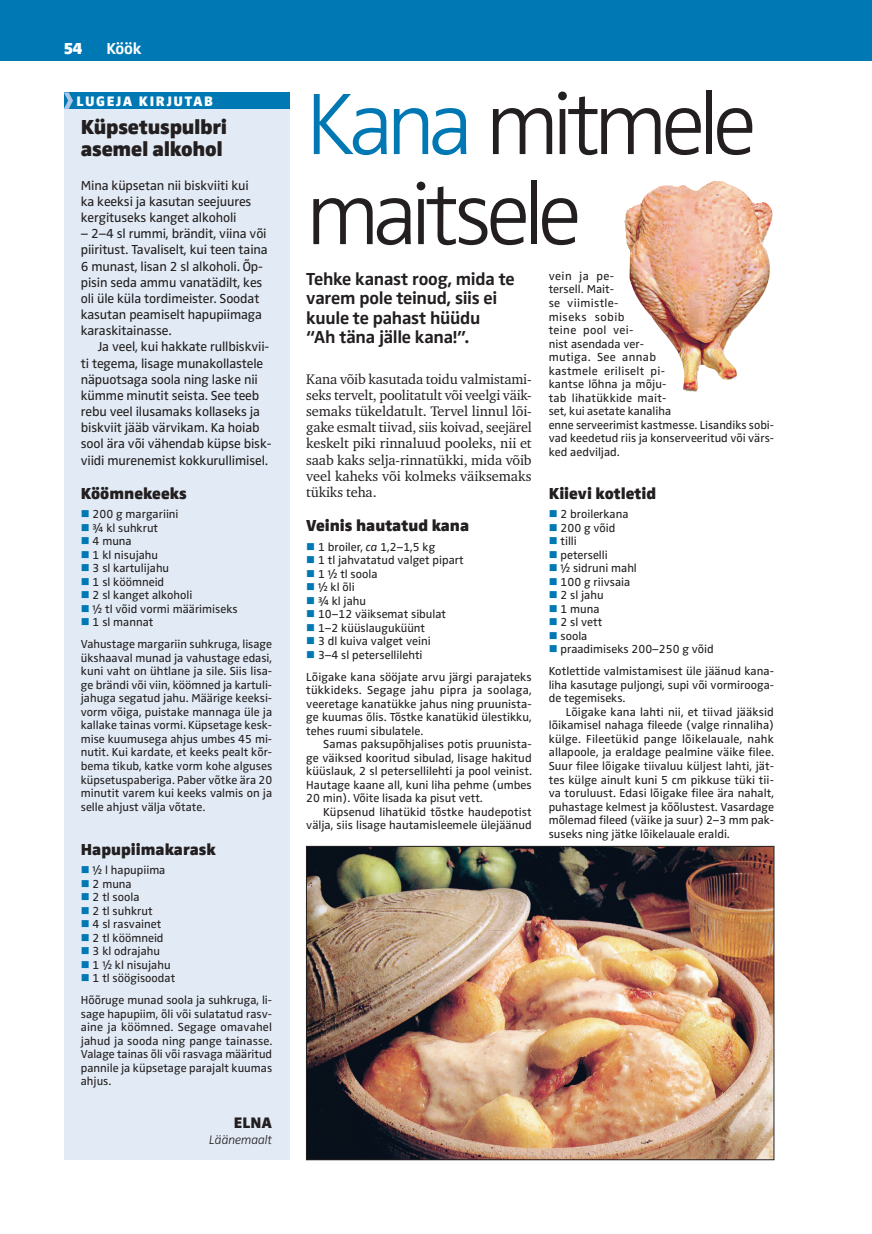
<style>
.page{position:relative;width:872px;height:1234px;background:#fff}
.page>*{position:absolute;margin:0;border:0;box-sizing:border-box;transform-origin:0 0}
.t1{font:300 90px/90px "Zwo Pro";letter-spacing:-.07em;color:#231f20}
.t2{font:900 21px/21.9px "Zwo Pro";letter-spacing:-.015em;color:#231f20}
.t3{font:700 18px/19.5px "Zwo Pro";letter-spacing:-.015em;color:#231f20}
.t4{font:900 16.5px "Zwo Pro";color:#231f20}
.t5{font:700 16.5px "Zwo Pro";color:#fff}
.t6{font:900 16.5px "Zwo Pro";color:#fff}
.t7{font:900 15.75px "Zwo Pro";color:#231f20}
.t8{font:14.25px/16.2px "Charter ITC";letter-spacing:-.005em;color:#231f20;text-align:justify}
.t9{font:900 14.25px "Zwo Pro";letter-spacing:.105em;color:#fff}
.t10{font:13.5px/16.2px "Zwo Pro";letter-spacing:-.01em;color:#231f20}
.t11{font:italic 300 12.75px "Zwo Pro";letter-spacing:-.01em;color:#231f20}
.t12{font:12px/13.5px "Zwo Pro";color:#231f20}
.s1{color:#0078b4}
.s2{font-style:italic}
</style>
<div class="page">
<div style="left:0;top:0;width:872px;height:60px;background:#0078b4"></div>
<div style="left:64px;top:109px;width:225px;height:1050px;background:#e2ebf5"></div>
<div style="left:64px;top:92px;width:225px;height:17px;background:#0078b4"></div>
<svg style="left:64px;top:92px;width:9px;height:17px"></svg>
<img style="left:308px;top:848px;width:464px;height:309px">
<div style="left:306px;top:846px;width:468px;height:313px;border:1px solid #231f20"></div>
<img style="left:624px;top:181px;width:149px;height:211px">
<h3 class="t6" style="left:64px;top:39px;width:20px">54</h3>
<h3 class="t5" style="left:106px;top:39px;width:37px">Köök</h3>
<p class="t9" style="left:77px;top:92px;width:138px">LUGEJA KIRJUTAB</p>
<h1 class="t1" style="left:306px;top:81px;width:452px"><span class="s1">Kana</span> mitmele maitsele</h1>
<h2 class="t2" style="left:81px;top:116px;width:148px">Küpsetuspulbri asemel alkohol</h2>
<p class="t10" style="left:81px;top:177px;width:172px">Mina küpsetan nii biskviiti kui ka keeksi ja kasutan seejuures kergituseks kanget alkoholi</p>
<p class="t10" style="left:81px;top:226px;width:188px">– 2–4 sl rummi, brändit, viina või piiritust. Tavaliselt, kui teen taina<br>6 munast, lisan 2 sl alkoholi. Õp&shy;pisin seda ammu vanatädilt, kes oli üle küla tordimeister. Soodat kasutan peamiselt hapupiimaga karaskitainasse.</p>
<p class="t10" style="left:81px;top:339px;width:192px;text-indent:17px">Ja veel, kui hakkate rullbiskvii&shy;ti tegema, lisage munakollastele näpuotsaga soola ning laske nii kümme minutit seista. See teeb rebu veel ilusamaks kollaseks ja biskviit jääb värvikam. Ka hoiab sool ära või vähendab küpse bisk&shy;viidi murenemist kokkurullimisel.</p>
<h3 class="t4" style="left:81px;top:483px;width:107px">Köömnekeeks</h3>
<p class="t12" style="left:81px;top:507px;width:99px"><span class="s1">■</span> 200 g margariini</p>
<p class="t12" style="left:81px;top:521px;width:79px"><span class="s1">■</span> ¾ kl suhkrut</p>
<p class="t12" style="left:81px;top:534px;width:52px"><span class="s1">■</span> 4 muna</p>
<p class="t12" style="left:81px;top:548px;width:79px"><span class="s1">■</span> 1 kl nisujahu</p>
<p class="t12" style="left:81px;top:561px;width:90px"><span class="s1">■</span> 3 sl kartulijahu</p>
<p class="t12" style="left:81px;top:575px;width:85px"><span class="s1">■</span> 1 sl köömneid</p>
<p class="t12" style="left:81px;top:588px;width:113px"><span class="s1">■</span> 2 sl kanget alkoholi</p>
<p class="t12" style="left:81px;top:602px;width:158px"><span class="s1">■</span> ½ tl võid vormi määrimiseks</p>
<p class="t12" style="left:81px;top:611px;width:193px;line-height:22px"><span class="s1">■</span> 1 sl mannat<br>Vahustage margariin suhkruga, lisage</p>
<p class="t12" style="left:81px;top:651px;width:193px;text-align:justify">ükshaaval munad ja vahustage edasi, kuni vaht on ühtlane ja sile. Siis lisa&shy;ge brändi või viin, köömned ja kartuli&shy;jahuga segatud jahu. Määrige keeksi&shy;vorm võiga, puistake mannaga üle ja kallake tainas vormi. Küpsetage kesk&shy;mise kuumusega ahjus umbes 45 mi&shy;nutit. Kui kardate, et keeks pealt kõr&shy;bema tikub, katke vorm kohe alguses küpsetuspaberiga. Paber võtke ära 20 minutit varem kui keeks valmis on ja selle ahjust välja võtate.</p>
<h3 class="t4" style="left:81px;top:839px;width:137px">Hapupiimakarask</h3>
<p class="t12" style="left:81px;top:863px;width:86px"><span class="s1">■</span> ½ l hapupiima</p>
<p class="t12" style="left:81px;top:876px;width:52px"><span class="s1">■</span> 2 muna</p>
<p class="t12" style="left:81px;top:890px;width:60px"><span class="s1">■</span> 2 tl soola</p>
<p class="t12" style="left:81px;top:903px;width:73px"><span class="s1">■</span> 2 tl suhkrut</p>
<p class="t12" style="left:81px;top:917px;width:82px"><span class="s1">■</span> 4 sl rasvainet</p>
<p class="t12" style="left:81px;top:930px;width:84px"><span class="s1">■</span> 2 tl köömneid</p>
<p class="t12" style="left:81px;top:944px;width:81px"><span class="s1">■</span> 3 kl odrajahu</p>
<p class="t12" style="left:81px;top:957px;width:91px"><span class="s1">■</span> 1 ½ kl nisujahu</p>
<p class="t12" style="left:81px;top:967px;width:193px;line-height:22px"><span class="s1">■</span> 1 tl söögisoodat<br>Hõõruge munad soola ja suhkruga, li-</p>
<p class="t12" style="left:81px;top:1006px;width:193px;text-align:justify">sage hapupiim, õli või sulatatud rasv&shy;aine ja köömned. Segage omavahel jahud ja sooda ning pange tainasse.<br>Valage tainas õli või rasvaga määritud pannile ja küpsetage parajalt kuumas ahjus.</p>
<h3 class="t7" style="left:234px;top:1112px;width:40px">ELNA</h3>
<p class="t11" style="left:209px;top:1131px;width:64px">Läänemaalt</p>
<p class="t12" style="left:549px;top:269px;width:227px">vein ja pe-<br>tersell. Mait-<br>se viimistle-<br>miseks sobib<br>teine pool vei-<br>nist asendada ver-<br>mutiga. See annab<br>kastmele eriliselt pi-<br>kantse lõhna ja mõju-<br>tab lihatükkide mait-<br>set, kui asetate kanaliha<br>enne serveerimist kastmesse. Lisandiks sobi&shy;vad keedetud riis ja konserveeritud või värs&shy;ked aedviljad.</p>
<h3 class="t4" style="left:549px;top:483px;width:109px">Kiievi kotletid</h3>
<p class="t12" style="left:549px;top:507px;width:81px"><span class="s1">■</span> 2 broilerkana</p>
<p class="t12" style="left:549px;top:521px;width:68px"><span class="s1">■</span> 200 g võid</p>
<p class="t12" style="left:549px;top:534px;width:30px"><span class="s1">■</span> tilli</p>
<p class="t12" style="left:549px;top:548px;width:61px"><span class="s1">■</span> peterselli</p>
<p class="t12" style="left:549px;top:561px;width:90px"><span class="s1">■</span> ½ sidruni mahl</p>
<p class="t12" style="left:549px;top:575px;width:83px"><span class="s1">■</span> 100 g riivsaia</p>
<p class="t12" style="left:549px;top:588px;width:56px"><span class="s1">■</span> 2 sl jahu</p>
<p class="t12" style="left:549px;top:602px;width:52px"><span class="s1">■</span> 1 muna</p>
<p class="t12" style="left:549px;top:615px;width:55px"><span class="s1">■</span> 2 sl vett</p>
<p class="t12" style="left:549px;top:629px;width:40px"><span class="s1">■</span> soola</p>
<p class="t12" style="left:549px;top:638px;width:227px;line-height:22px"><span class="s1">■</span> praadimiseks 200–250 g võid<br>Kotlettide valmistamisest üle jäänud kana-</p>
<p class="t12" style="left:549px;top:678px;width:227px">liha kasutage puljongi, supi või vormirooga&shy;de tegemiseks.</p>
<p class="t12" style="left:549px;top:705px;width:227px;text-align:justify;text-indent:17px">Lõigake kana lahti nii, et tiivad jääksid lõikamisel nahaga fileede (valge rinnaliha) külge. Fileetükid pange lõikelauale, nahk allapoole, ja eraldage pealmine väike filee.<br>Suur filee lõigake tiivaluu küljest lahti, jät&shy;tes külge ainult kuni 5 cm pikkuse tüki tii&shy;va toruluust. Edasi lõigake filee ära nahalt, puhastage kelmest ja kõõlustest. Vasardage mõlemad fileed (väike ja suur) 2–3 mm pak&shy;suseks ning jätke lõikelauale eraldi.</p>
<h3 class="t3" style="left:306px;top:269px;width:210px">Tehke kanast roog, mida te varem pole teinud, siis ei kuule te pahast hüüdu<br>“Ah täna jälle kana!”.</h3>
<p class="t8" style="left:306px;top:371px;width:227px">Kana võib kasutada toidu valmistami&shy;seks tervelt, poolitatult või veelgi väik&shy;semaks tükeldatult. Tervel linnul lõi&shy;gake esmalt tiivad, siis koivad, seejärel keskelt piki rinnaluud pooleks, nii et saab kaks selja-rinnatükki, mida võib veel kaheks või kolmeks väiksemaks tükiks teha.</p>
<h3 class="t4" style="left:306px;top:515px;width:164px">Veinis hautatud kana</h3>
<p class="t12" style="left:306px;top:540px;width:131px"><span class="s1">■</span> 1 broiler, <span class="s2">ca</span> 1,2–1,5 kg</p>
<p class="t12" style="left:306px;top:553px;width:159px"><span class="s1">■</span> 1 tl jahvatatud valget pipart</p>
<p class="t12" style="left:306px;top:567px;width:73px"><span class="s1">■</span> 1 ½ tl soola</p>
<p class="t12" style="left:306px;top:580px;width:50px"><span class="s1">■</span> ½ kl õli</p>
<p class="t12" style="left:306px;top:594px;width:61px"><span class="s1">■</span> ¾ kl jahu</p>
<p class="t12" style="left:306px;top:607px;width:141px"><span class="s1">■</span> 10–12 väiksemat sibulat</p>
<p class="t12" style="left:306px;top:621px;width:120px"><span class="s1">■</span> 1–2 küüslauguküünt</p>
<p class="t12" style="left:306px;top:634px;width:126px"><span class="s1">■</span> 3 dl kuiva valget veini</p>
<p class="t12" style="left:306px;top:643px;width:227px;line-height:22px"><span class="s1">■</span> 3–4 sl petersellilehti<br>Lõigake kana sööjate arvu järgi parajateks</p>
<p class="t12" style="left:306px;top:683px;width:227px;text-align:justify">tükkideks. Segage jahu pipra ja soolaga, veeretage kanatükke jahus ning pruunista&shy;ge kuumas õlis. Tõstke kanatükid ülestikku, tehes ruumi sibulatele.</p>
<p class="t12" style="left:306px;top:737px;width:227px;text-align:justify;text-indent:17px">Samas paksupõhjalises potis pruunista&shy;ge väiksed kooritud sibulad, lisage hakitud küüslauk, 2 sl petersellilehti ja pool veinist.<br>Hautage kaane all, kuni liha pehme (umbes 20 min). Võite lisada ka pisut vett.</p>
<p class="t12" style="left:306px;top:805px;width:227px;text-align:right">Küpsenud lihatükid tõstke haudepotist välja, siis lisage hautamisleemele ülejäänud</p>
</div>
